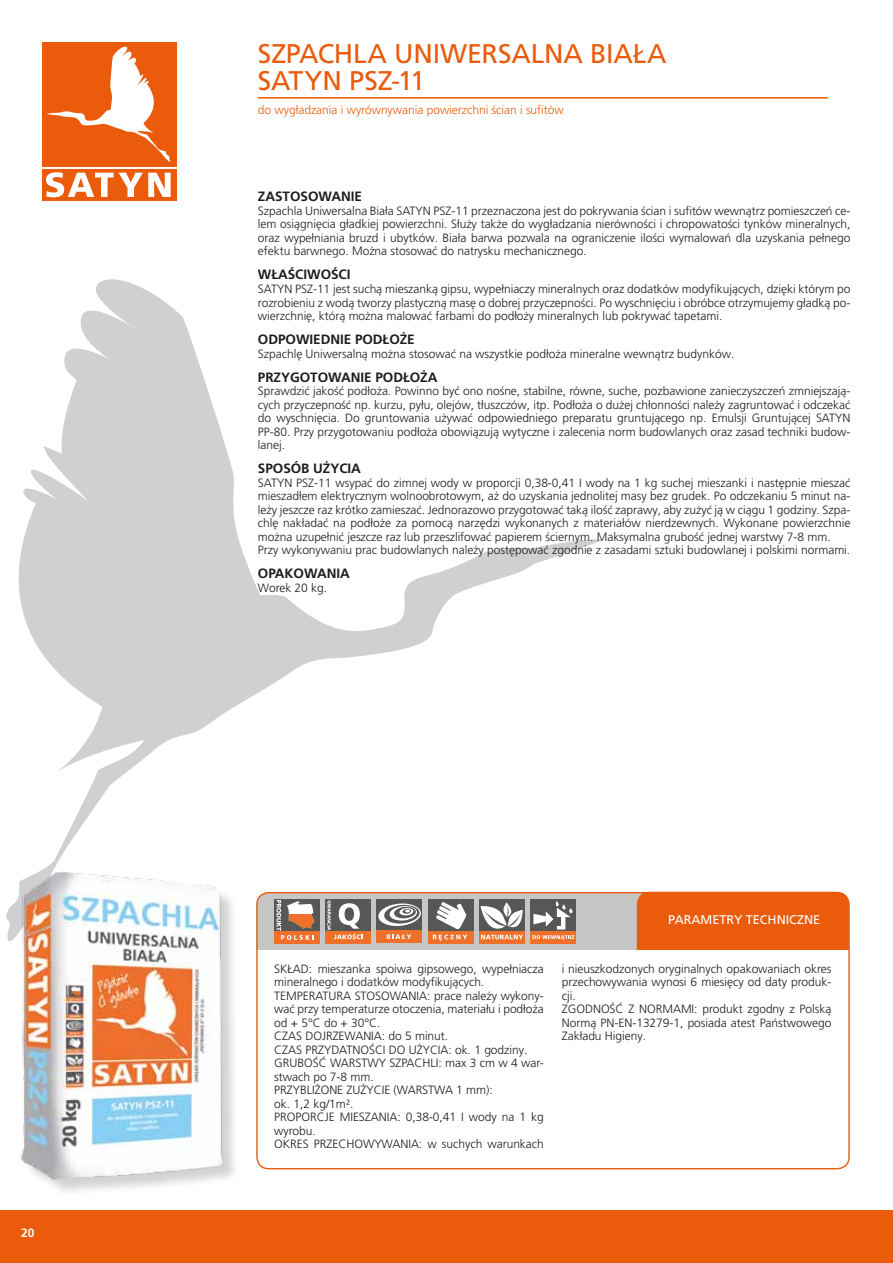
<style>
.page{position:relative;width:893px;height:1263px;background:#fff}
.page>*{position:absolute;margin:0;border:0;box-sizing:border-box;transform-origin:0 0}
.t1{font:27px/27px "Frutiger LT Pro";letter-spacing:-.005em;color:#ea5b0b}
.t2{font:700 13.5px "Frutiger LT Pro";letter-spacing:-.005em;color:#1d1d1b}
.t3{font:12.6px "Frutiger LT Pro";color:#fff}
.t4{font:300 12px/13.5px "Frutiger LT Pro";letter-spacing:-.005em;color:#1d1d1b}
.t5{font:300 12px "Frutiger LT Pro";letter-spacing:-.005em;color:#ea5b0b}
.t6{font:700 12px "Frutiger LT Pro";color:#fff}
</style>
<div class="page">
<div style="left:256px;top:893px;width:477px;height:57px;background:#c6c6c6"></div>
<hr style="left:258px;top:97px;width:570px;height:2px;background:#ea5b0b">
<svg style="left:18px;top:279px;width:584px;height:663px"></svg>
<div style="left:637px;top:892px;width:212px;height:58px;background:#ea5b0b"></div>
<div style="left:0;top:1210px;width:893px;height:53px;background:#ea5b0b"></div>
<div style="left:43px;top:43px;width:134px;height:158px;background:#ea5b0b"></div>
<svg style="left:47px;top:46px;width:123px;height:116px"></svg>
<svg style="left:46px;top:172px;width:125px;height:25px"></svg>
<hr style="left:43px;top:167px;width:134px;height:2px;background:#fff">
<div style="left:274px;top:899px;width:46px;height:32px;background:#575756"></div>
<div style="left:274px;top:931px;width:46px;height:12px;background:#ee702a"></div>
<svg style="left:276px;top:900px;width:38px;height:40px"></svg>
<div style="left:325px;top:899px;width:46px;height:32px;background:#575756"></div>
<div style="left:325px;top:931px;width:46px;height:12px;background:#ee702a"></div>
<svg style="left:327px;top:900px;width:36px;height:39px"></svg>
<div style="left:377px;top:899px;width:45px;height:32px;background:#575756"></div>
<svg style="left:378px;top:903px;width:43px;height:23px"></svg>
<div style="left:377px;top:931px;width:45px;height:12px;background:#ee702a"></div>
<svg style="left:387px;top:934px;width:24px;height:5px"></svg>
<div style="left:428px;top:899px;width:45px;height:32px;background:#575756"></div>
<div style="left:428px;top:931px;width:45px;height:12px;background:#ee702a"></div>
<svg style="left:433px;top:902px;width:34px;height:39px"></svg>
<div style="left:479px;top:899px;width:46px;height:32px;background:#575756"></div>
<div style="left:479px;top:931px;width:46px;height:12px;background:#ee702a"></div>
<svg style="left:481px;top:902px;width:42px;height:38px"></svg>
<div style="left:530px;top:899px;width:46px;height:32px;background:#575756"></div>
<div style="left:530px;top:931px;width:46px;height:12px;background:#ee702a"></div>
<svg style="left:533px;top:901px;width:40px;height:28px"></svg>
<svg style="left:532px;top:935px;width:42px;height:5px"></svg>
<img style="left:6px;top:857px;width:250px;height:335px">
<p class="t6" style="left:21px;top:1226px;width:15px">20</p>
<h1 class="t1" style="left:258px;top:40px;width:410px">SZPACHLA UNIWERSALNA BIAŁA<br>SATYN PSZ-11</h1>
<p class="t5" style="left:258px;top:103px;width:307px">do wygładzania i wyrównywania powierzchni ścian i sufitów</p>
<p class="t2" style="left:258px;top:189px;width:106px">ZASTOSOWANIE</p>
<p class="t4" style="left:258px;top:204px;width:594px;text-align:justify">Szpachla Uniwersalna Biała SATYN PSZ-11 przeznaczona jest do pokrywania ścian i sufitów wewnątrz pomieszczeń ce&shy;lem osiągnięcia gładkiej powierzchni. Służy także do wygładzania nierówności i chropowatości tynków mineralnych, oraz wypełniania bruzd i ubytków. Biała barwa pozwala na ograniczenie ilości wymalowań dla uzyskania pełnego efektu barwnego. Można stosować do natrysku mechanicznego.</p>
<p class="t2" style="left:258px;top:267px;width:94px">WŁAŚCIWOŚCI</p>
<p class="t4" style="left:258px;top:282px;width:594px;text-align:justify">SATYN PSZ-11 jest suchą mieszanką gipsu, wypełniaczy mineralnych oraz dodatków modyfikujących, dzięki którym po rozrobieniu z wodą tworzy plastyczną masę o dobrej przyczepności. Po wyschnięciu i obróbce otrzymujemy gładką po&shy;wierzchnię, którą można malować farbami do podłoży mineralnych lub pokrywać tapetami.</p>
<p class="t2" style="left:258px;top:331px;width:158px">ODPOWIEDNIE PODŁOŻE</p>
<p class="t4" style="left:258px;top:347px;width:478px">Szpachlę Uniwersalną można stosować na wszystkie podłoża mineralne wewnątrz budynków.</p>
<p class="t2" style="left:258px;top:369px;width:181px">PRZYGOTOWANIE PODŁOŻA</p>
<p class="t4" style="left:258px;top:384px;width:594px;text-align:justify">Sprawdzić jakość podłoża. Powinno być ono nośne, stabilne, równe, suche, pozbawione zanieczyszczeń zmniejszają&shy;cych przyczepność np. kurzu, pyłu, olejów, tłuszczów, itp. Podłoża o dużej chłonności należy zagruntować i odczekać do wyschnięcia. Do gruntowania używać odpowiedniego preparatu gruntującego np. Emulsji Gruntującej SATYN PP-80. Przy przygotowaniu podłoża obowiązują wytyczne i zalecenia norm budowlanych oraz zasad techniki budow&shy;lanej.</p>
<p class="t2" style="left:258px;top:460px;width:105px">SPOSÓB UŻYCIA</p>
<p class="t4" style="left:258px;top:476px;width:594px">SATYN PSZ-11 wsypać do zimnej wody w proporcji 0,38-0,41 I wody na 1 kg suchej mieszanki i następnie mieszać mieszadłem elektrycznym wolnoobrotowym, aż do uzyskania jednolitej masy bez grudek. Po odczekaniu 5 minut na&shy;leży jeszcze raz krótko zamieszać. Jednorazowo przygotować taką ilość zaprawy, aby zużyć ją w ciągu 1 godziny. Szpa&shy;chlę nakładać na podłoże za pomocą narzędzi wykonanych z materiałów nierdzewnych. Wykonane powierzchnie można uzupełnić jeszcze raz lub przeszlifować papierem ściernym. Maksymalna grubość jednej warstwy 7-8 mm.<br>Przy wykonywaniu prac budowlanych należy postępować zgodnie z zasadami sztuki budowlanej i polskimi normami.</p>
<p class="t2" style="left:258px;top:565px;width:93px">OPAKOWANIA</p>
<p class="t4" style="left:258px;top:581px;width:71px">Worek 20 kg.</p>
<p class="t3" style="left:668px;top:912px;width:153px">PARAMETRY TECHNICZNE</p>
<p class="t4" style="left:274px;top:962px;width:271px">SKŁAD: mieszanka spoiwa gipsowego, wypełniacza mineralnego i dodatków modyfikujących.<br>TEMPERATURA STOSOWANIA: prace należy wykony&shy;wać przy temperaturze otoczenia, materiału i podłoża od + 5°C do + 30°C.<br>CZAS DOJRZEWANIA: do 5 minut.<br>CZAS PRZYDATNOŚCI DO UŻYCIA: ok. 1 godziny.<br>GRUBOŚĆ WARSTWY SZPACHLI: max 3 cm w 4 war&shy;stwach po 7-8 mm.<br>PRZYBLIŻONE ZUŻYCIE (WARSTWA 1 mm):<br>ok. 1,2 kg/1m².<br>PROPORCJE MIESZANIA: 0,38-0,41 I wody na 1 kg wyrobu.<br>OKRES PRZECHOWYWANIA: w suchych warunkach</p>
<p class="t4" style="left:562px;top:962px;width:271px">i nieuszkodzonych oryginalnych opakowaniach okres przechowywania wynosi 6 miesięcy od daty produk&shy;cji.<br>ZGODNOŚĆ Z NORMAMI: produkt zgodny z Polską Normą PN-EN-13279-1, posiada atest Państwowego Zakładu Higieny.</p>
</div>
